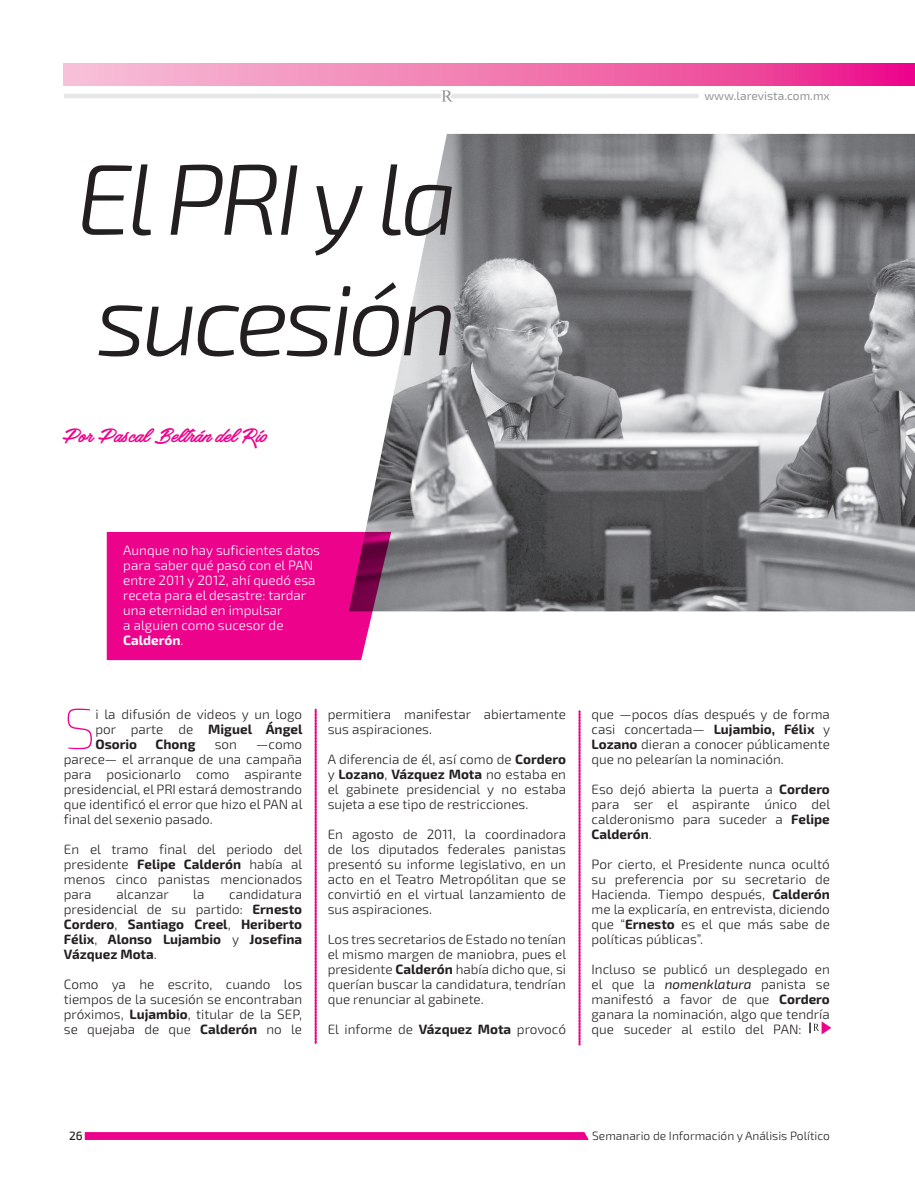
<style>
.page{position:relative;width:915px;height:1191px;background:#fff}
.page>*{position:absolute;margin:0;border:0;box-sizing:border-box;transform-origin:0 0}
.t1{font:italic 300 100.35px/120.4px "Exo 2";letter-spacing:-.05em;color:#231f20}
.t2{font:100 57px "Exo 2";color:#ed028c}
.t3{font:22.5px "Haydon Brush PERSONALUSE";color:#ed028c}
.t4{font:300 13.5px/15px "Exo 2";color:#231f20;text-align:justify}
.t5{font:300 13.5px/15px "Exo 2";color:#fff}
.t6{font:700 13.5px/15px "Exo 2";color:#231f20;text-align:justify}
.t7{font:300 12px "Exo 2";color:#231f20}
.t8{font:12px "Exo 2";color:#939598}
.t9{font:500 12px "Exo 2";color:#231f20}
.s1{font-weight:700}
.s2{font-weight:300}
.s3{font-weight:400;font-style:italic}
</style>
<div class="page">
<hr style="left:64px;top:94px;width:377px;height:4px;background:#e6e7e9">
<hr style="left:441px;top:94px;width:257px;height:4px;background:#e6e7e9">
<svg style="left:441px;top:90px;width:12px;height:12px"></svg>
<img style="left:349px;top:134px;width:550px;height:477px">
<svg style="left:64px;top:64px;width:850px;height:21px;background:#f175b1"></svg>
<img style="left:899px;top:134px;width:15px;height:477px">
<svg style="left:85px;top:1132px;width:503px;height:8px;background:#ed068d"></svg>
<svg style="left:107px;top:532px;width:284px;height:128px;background:#e40c8b"></svg>
<svg style="left:578px;top:710px;width:2px;height:335px"></svg>
<svg style="left:315px;top:709px;width:1px;height:334px"></svg>
<svg style="left:809px;top:1021px;width:22px;height:13px"></svg>
<h1 class="t1" style="left:76px;top:141px;width:382px">El PRI y la sucesión</h1>
<h3 class="t3" style="left:63px;top:423px;width:207px">Por Pascal Beltrán del Río</h3>
<p class="t8" style="left:704px;top:89px;width:127px">www.larevista.com.mx</p>
<p class="t5" style="left:123px;top:543px;width:198px">Aunque no hay suficientes datos para saber qué pasó con el PAN entre 2011 y 2012, ahí quedó esa receta para el desastre: tardar una eternidad en impulsar<br>a alguien como sucesor de<br><span class="s1">Calderón</span>.</p>
<h2 class="t2" style="left:64px;top:696px;width:33px">S</h2>
<p class="t4" style="left:95px;top:706px;width:208px">i la difusión de videos y un logo por parte de <span class="s1">Miguel Ángel Osorio</span></p>
<p class="t6" style="left:156px;top:736px;width:41px">Chong</p>
<p class="t4" style="left:215px;top:736px;width:24px">son</p>
<p class="t4" style="left:64px;top:736px;width:240px;text-indent:192px">—como parece— el arranque de una campaña para posicionarlo como aspirante presidencial, el PRI estará demostrando que identificó el error que hizo el PAN al final del sexenio pasado.</p>
<p class="t4" style="left:64px;top:841px;width:240px">En el tramo final del periodo del presidente <span class="s1">Felipe Calderón</span> había al menos cinco panistas mencionados para</p>
<p class="t6" style="left:64px;top:886px;width:240px;text-indent:165px"><span class="s2">candidatura presidencial de su partido:</span> Ernesto Cordero<span class="s2">,</span> Santiago Creel<span class="s2">,</span> Heriberto Félix<span class="s2">,</span> Alonso Lujambio <span class="s2">y</span> Josefina Vázquez Mota<span class="s2">.</span></p>
<p class="t4" style="left:64px;top:976px;width:240px">Como ya he escrito, cuando los tiempos de la sucesión se encontraban próximos, <span class="s1">Lujambio</span>, titular de la SEP, se quejaba de que <span class="s1">Calderón</span> no le</p>
<p class="t4" style="left:116px;top:886px;width:54px">alcanzar</p>
<p class="t4" style="left:193px;top:886px;width:13px">la</p>
<p class="t4" style="left:327px;top:706px;width:240px">permitiera manifestar abiertamente sus aspiraciones.</p>
<p class="t4" style="left:327px;top:751px;width:240px">A diferencia de él, así como de <span class="s1">Cordero </span>y <span class="s1">Lozano</span>, <span class="s1">Vázquez Mota</span> no estaba en el gabinete presidencial y no estaba sujeta a ese tipo de restricciones.</p>
<p class="t4" style="left:327px;top:826px;width:240px">En agosto de 2011, la coordinadora de los diputados federales panistas presentó su informe legislativo, en un acto en el Teatro Metropólitan que se convirtió en el virtual lanzamiento de sus aspiraciones.</p>
<p class="t4" style="left:327px;top:931px;width:240px">Los tres secretarios de Estado no tenían el mismo margen de maniobra, pues el presidente <span class="s1">Calderón</span> había dicho que, si querían buscar la candidatura, tendrían que renunciar al gabinete.</p>
<p class="t4" style="left:327px;top:1021px;width:240px">El informe de <span class="s1">Vázquez Mota</span> provocó</p>
<p class="t4" style="left:591px;top:706px;width:240px">que —pocos días después y de forma casi concertada— <span class="s1">Lujambio, Félix</span> y <span class="s1">Lozano</span> dieran a conocer públicamente que no pelearían la nominación.</p>
<p class="t4" style="left:591px;top:781px;width:240px">Eso dejó abierta la puerta a <span class="s1">Cordero </span>para ser el aspirante único del calderonismo para suceder a <span class="s1">Felipe Calderón</span>.</p>
<p class="t4" style="left:591px;top:856px;width:240px">Por cierto, el Presidente nunca ocultó su preferencia por su secretario de Hacienda. Tiempo después, <span class="s1">Calderón </span>me la explicaría, en entrevista, diciendo que “<span class="s1">Ernesto</span> es el que más sabe de políticas públicas”.</p>
<p class="t4" style="left:591px;top:961px;width:240px">Incluso se publicó un desplegado en el que la <span class="s3">nomenklatura</span> panista se manifestó a favor de que <span class="s1">Cordero </span>ganara la nominación, algo que tendría que suceder al estilo del PAN:</p>
<p class="t9" style="left:69px;top:1128px;width:15px">26</p>
<p class="t7" style="left:592px;top:1128px;width:239px">Semanario de Información y Análisis Político</p>
</div>
